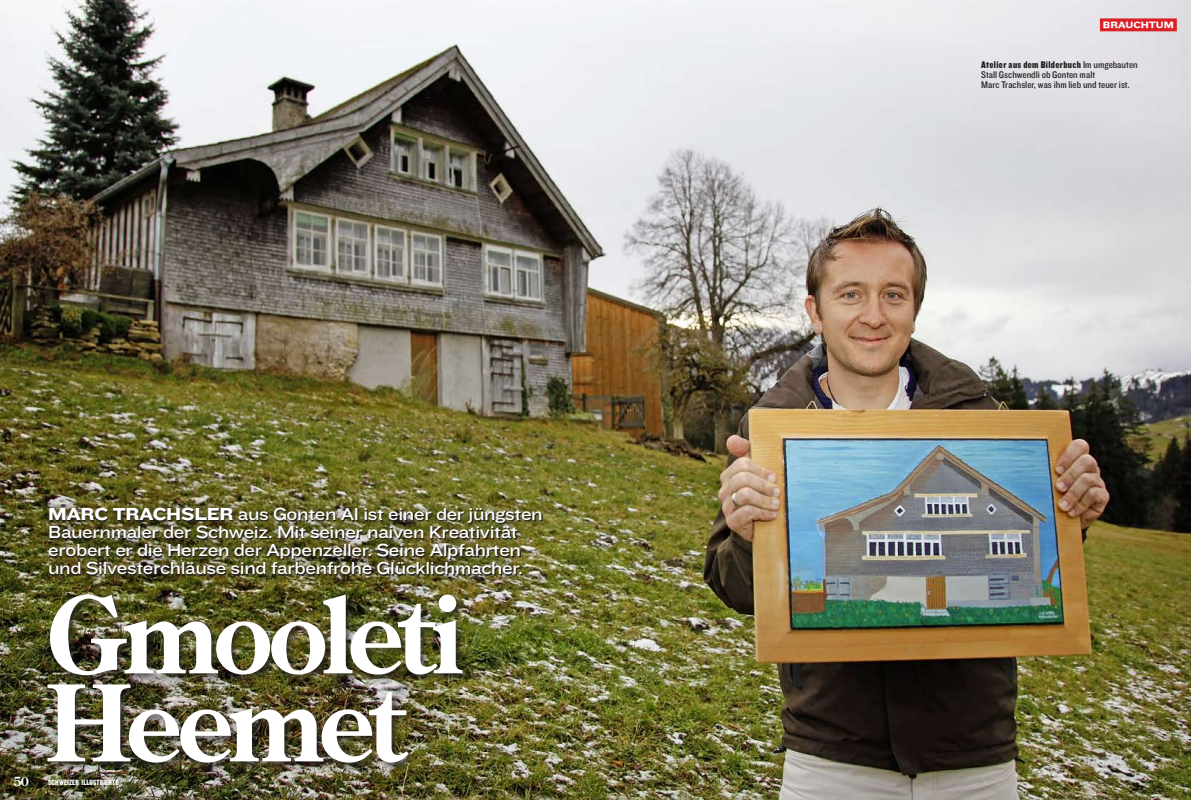
<style>
.page{position:relative;width:1191px;height:800px;background:#fff}
.page>*{position:absolute;margin:0;border:0;box-sizing:border-box;transform-origin:0 0}
.t1{font:700 105px/88px "Century Old Style Std";letter-spacing:-.055em;color:#fff}
.t2{font:18px/18px "Knockout HTF33 Junior Heviwt";letter-spacing:-.02em;color:#fff}
.t3{font:700 12.5px "Century Old Style Std";color:#fff}
.t4{font:10px/10px "Knockout HTF30 Junior Welterwt";color:#231f20}
.t5{font:10px "Knockout HTF70 Full Welterwt";letter-spacing:.035em;color:#231f20}
.t6{font:9.5px "Knockout HTF53 Heviweight";letter-spacing:-.005em;color:#fff}
.t7{font:8px "Knockout HTF69 Full Liteweight";letter-spacing:.02em;color:#fff}
.s1{font-family:"Knockout HTF53 Heviweight"}
.s2{font-family:"Knockout HTF30 Junior Welterwt"}
</style>
<div class="page">
<img style="left:0;top:0;width:1191px;height:799px">
<div style="left:1100px;top:18px;width:76px;height:13px;background:#da2128"></div>
<div style="left:45px;top:591px;width:426px;height:181px;background:#231f20;opacity:.75"></div>
<div style="left:38px;top:496px;width:513px;height:88px;background:#231f20;opacity:.6"></div>
<p class="t2" style="left:48px;top:505px;width:496px"><span class="s1">MARC TRACHSLER</span> aus Gonten AI ist einer der jüngsten Bauernmaler der Schweiz. Mit seiner naiven Kreativität erobert er die Herzen der Appenzeller. Seine Alpfahrten und Silvesterchläuse sind farbenfrohe Glücklichmacher.</p>
<h1 class="t1" style="left:45px;top:588px;width:420px">Gmooleti<br>Heemet</h1>
<p class="t3" style="left:14px;top:772px;width:17px">50</p>
<p class="t7" style="left:48px;top:777px;width:72px">SCHWEIZER ILLUSTRIERTE</p>
<p class="t6" style="left:1102px;top:20px;width:73px">BRAUCHTUM</p>
<p class="t5" style="left:981px;top:59px;width:158px">Atelier aus dem Bilderbuch <span class="s2">Im umgebauten</span></p>
<p class="t4" style="left:981px;top:70px;width:150px">Stall Gschwendli ob Gonten malt<br>Marc Trachsler, was ihm lieb und teuer ist.</p>
</div>
